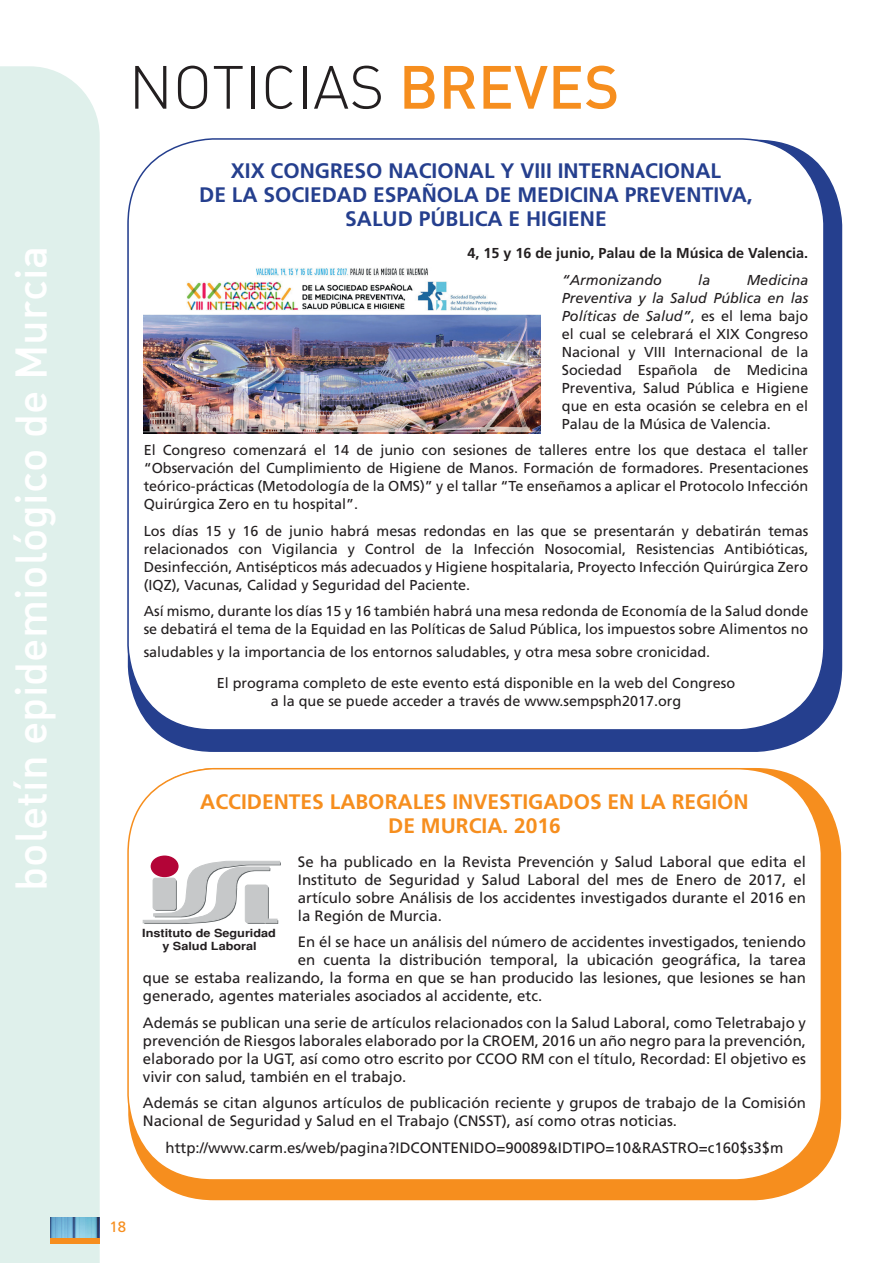
<style>
.page{position:relative;width:893px;height:1263px;background:#fff}
.page>*{position:absolute;margin:0;border:0;box-sizing:border-box;transform-origin:0 0}
.t1{font:300 60px "DIN Alternate";color:#231f20}
.t2{font:500 43.5px "DIN Alternate";color:#fff}
.t3{font:700 21px/24px "Frutiger LT Std";color:#253f8e;text-align:center}
.t4{font:700 21px/24px "Frutiger LT Std";color:#f68e1e;text-align:center}
.t5{font:15px/18px "Frutiger LT Std";color:#231f20;text-align:justify}
.t6{font:15px "Frutiger LT Std";color:#f68e1e}
.t7{font:14.4px/18px "Frutiger LT Std";color:#231f20;text-align:justify}
.t8{font:700 14.4px "Frutiger LT Std";color:#231f20}
.t9{font:italic 14.4px "Frutiger LT Std";color:#231f20}
.t10{font:700 11.25px/13px "Helvetica";color:#231f20;text-align:center;scale:1.13 1}
.s1{font-weight:500;color:#f68e1e}
.s2{font-style:italic}
</style>
<div class="page">
<div style="left:0;top:66px;width:100px;height:1197px;background:#dff0eb"></div>
<img style="left:50px;top:1217px;width:50px;height:21px">
<div style="left:50px;top:1238px;width:50px;height:5px;background:#f68e1e"></div>
<div style="left:129px;top:140px;width:712px;height:611px;background:#253f8e;border-radius:85px"></div>
<div style="left:128px;top:139px;width:696px;height:591px;background:#fff;border-radius:85px"></div>
<img style="left:144px;top:267px;width:397px;height:167px">
<div style="left:129px;top:769px;width:711px;height:430px;background:#f68e1e;border-radius:85px"></div>
<div style="left:128px;top:769px;width:693px;height:411px;background:#fff;border-radius:85px"></div>
<svg style="left:143px;top:861px;width:138px;height:63px"></svg>
<div style="left:153px;top:878px;width:23px;height:32px;background:#c6c8c9;border-radius:3px"></div>
<div style="left:153px;top:878px;width:23px;height:32px;border:1px solid #c6c8c9;border-radius:3px"></div>
<div style="left:151px;top:855px;width:28px;height:22px;background:#b30437;border-radius:50%"></div>
<h2 class="t2" style="left:3px;top:891px;width:647px;rotate:-90deg">boletín epidemiológico de Murcia</h2>
<h1 class="t1" style="left:129px;top:50px;width:492px">NOTICIAS <span class="s1">BREVES</span></h1>
<h3 class="t3" style="left:199px;top:159px;width:555px">XIX CONGRESO NACIONAL Y VIII INTERNACIONAL<br>DE LA SOCIEDAD ESPAÑOLA DE MEDICINA PREVENTIVA,<br>SALUD PÚBLICA E HIGIENE</h3>
<p class="t8" style="left:467px;top:245px;width:342px">4, 15 y 16 de junio, Palau de la Música de Valencia.</p>
<p class="t9" style="left:562px;top:271px;width:102px">“Armonizando</p>
<p class="t9" style="left:698px;top:271px;width:14px">la</p>
<p class="t7" style="left:562px;top:271px;width:248px;text-indent:185px"><span class="s2">Medicina Preventiva y la Salud Pública en las Políticas de Salud”</span>, es el lema bajo el cual se celebrará el XIX Congreso Nacional y VIII Internacional de la Sociedad Española de Medicina Preventiva, Salud Pública e Higiene que en esta ocasión se celebra en el Palau de la Música de Valencia.</p>
<p class="t7" style="left:144px;top:441px;width:666px">El Congreso comenzará el 14 de junio con sesiones de talleres entre los que destaca el taller “Observación del Cumplimiento de Higiene de Manos. Formación de formadores. Presentaciones teórico-prácticas (Metodología de la OMS)” y el tallar “Te enseñamos a aplicar el Protocolo Infección Quirúrgica Zero en tu hospital”.</p>
<p class="t7" style="left:144px;top:522px;width:666px">Los días 15 y 16 de junio habrá mesas redondas en las que se presentarán y debatirán temas relacionados con Vigilancia y Control de la Infección Nosocomial, Resistencias Antibióticas, Desinfección, Antisépticos más adecuados y Higiene hospitalaria, Proyecto Infección Quirúrgica Zero (IQZ), Vacunas, Calidad y Seguridad del Paciente.</p>
<p class="t7" style="left:144px;top:602px;width:666px">Así mismo, durante los días 15 y 16 también habrá una mesa redonda de Economía de la Salud donde se debatirá el tema de la Equidad en las Políticas de Salud Pública, los impuestos sobre Alimentos no</p>
<p class="t7" style="left:217px;top:636px;width:520px;line-height:30.8px;text-indent:-73px">saludables y la importancia de los entornos saludables, y otra mesa sobre cronicidad.<br>El programa completo de este evento está disponible en la web del Congreso</p>
<p class="t7" style="left:271px;top:692px;width:412px">a la que se puede acceder a través de www.sempsph2017.org</p>
<h3 class="t4" style="left:200px;top:789px;width:550px">ACCIDENTES LABORALES INVESTIGADOS EN LA REGIÓN<br>DE MURCIA. 2016</h3>
<p class="t5" style="left:298px;top:853px;width:510px">Se ha publicado en la Revista Prevención y Salud Laboral que edita el Instituto de Seguridad y Salud Laboral del mes de Enero de 2017, el artículo sobre Análisis de los accidentes investigados durante el 2016 en la Región de Murcia.</p>
<p class="t5" style="left:298px;top:933px;width:510px">En él se hace un análisis del número de accidentes investigados, teniendo</p>
<p class="t5" style="left:298px;top:951px;width:510px">en cuenta la distribución temporal, la ubicación geográfica, la tarea</p>
<p class="t5" style="left:143px;top:969px;width:664px">que se estaba realizando, la forma en que se han producido las lesiones, que lesiones se han</p>
<p class="t5" style="left:143px;top:987px;width:401px">generado, agentes materiales asociados al accidente, etc.</p>
<p class="t5" style="left:143px;top:1014px;width:665px">Además se publican una serie de artículos relacionados con la Salud Laboral, como Teletrabajo y prevención de Riesgos laborales elaborado por la CROEM, 2016 un año negro para la prevención, elaborado por la UGT, así como otro escrito por CCOO RM con el título, Recordad: El objetivo es vivir con salud, también en el trabajo.</p>
<p class="t5" style="left:143px;top:1094px;width:664px">Además se citan algunos artículos de publicación reciente y grupos de trabajo de la Comisión<br>Nacional de Seguridad y Salud en el Trabajo (CNSST), así como otras noticias.</p>
<p class="t5" style="left:165px;top:1139px;width:619px">http://www.carm.es/web/pagina?IDCONTENIDO=90089&amp;IDTIPO=10&amp;RASTRO=c160$s3$m</p>
<p class="t10" style="left:142px;top:927px;width:120px">Instituto de Seguridad y Salud Laboral</p>
<p class="t6" style="left:109px;top:1218px;width:18px">18</p>
</div>
